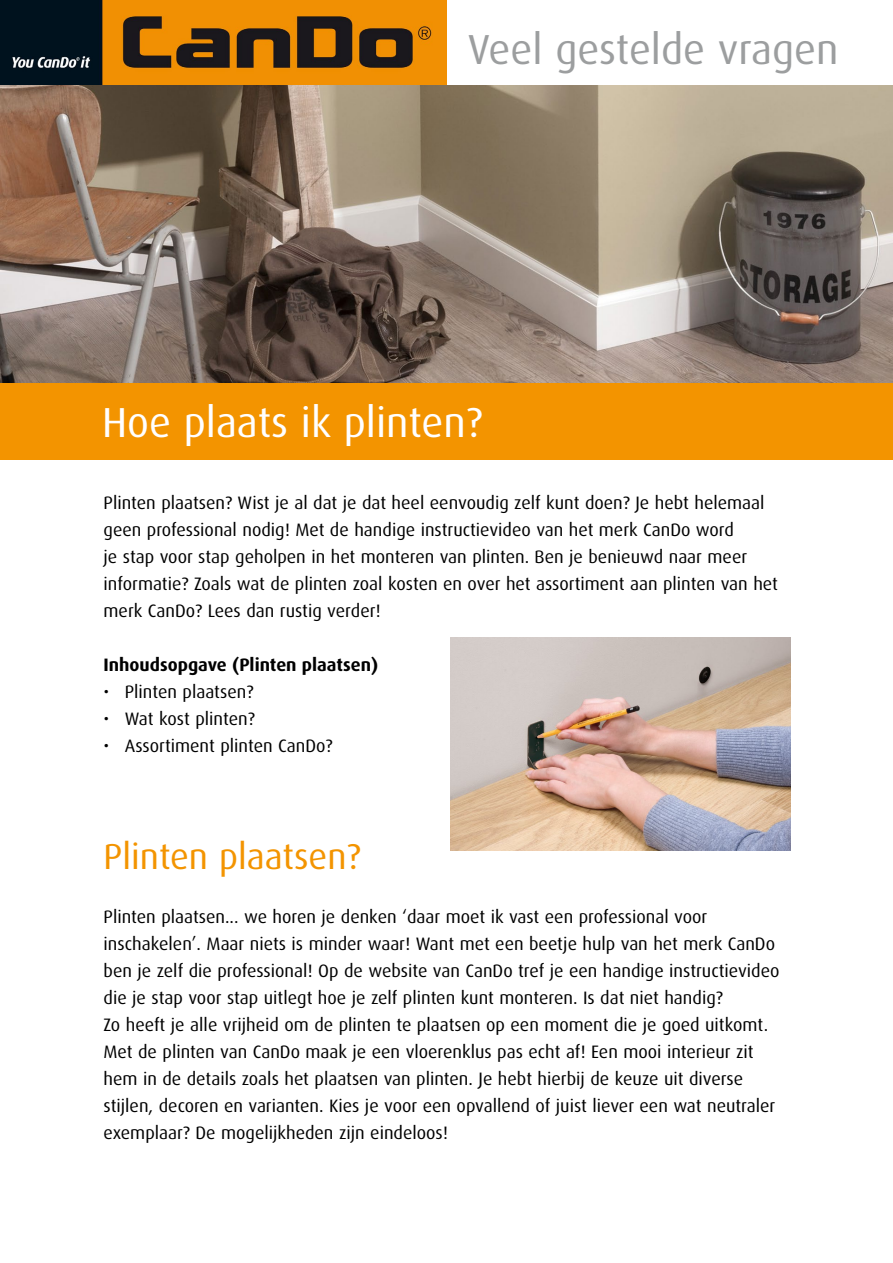
<style>
.page{position:relative;width:893px;height:1263px;background:#fff}
.page>*{position:absolute;margin:0;border:0;box-sizing:border-box;transform-origin:0 0}
.t1{font:42px "Dax";color:#fff}
.t2{font:42px "Dax";color:#9c9e9f}
.t3{font:36px "Dax";color:#f39400}
.t4{font:18px/27px "Dax";color:#000}
.t5{font:700 18px "Dax";color:#000}
</style>
<div class="page">
<img style="left:0;top:0;width:446px;height:85px">
<div style="left:0;top:383px;width:893px;height:76px;background:#f39400"></div>
<img style="left:451px;top:638px;width:340px;height:212px">
<img style="left:0;top:85px;width:893px;height:298px">
<h1 class="t2" style="left:468px;top:26px;width:372px">Veel gestelde vragen</h1>
<h1 class="t1" style="left:102px;top:399px;width:382px">Hoe plaats ik plinten?</h1>
<p class="t4" style="left:104px;top:489px;width:676px">Plinten plaatsen? Wist je al dat je dat heel eenvoudig zelf kunt doen? Je hebt helemaal geen professional nodig! Met de handige instructievideo van het merk CanDo word<br>je stap voor stap geholpen in het monteren van plinten. Ben je benieuwd naar meer informatie? Zoals wat de plinten zoal kosten en over het assortiment aan plinten van het merk CanDo? Lees dan rustig verder!</p>
<p class="t5" style="left:104px;top:654px;width:276px">Inhoudsopgave (Plinten plaatsen)</p>
<p class="t4" style="left:104px;top:678px;width:151px">• Plinten plaatsen?</p>
<p class="t4" style="left:104px;top:705px;width:153px">• Wat kost plinten?</p>
<p class="t4" style="left:104px;top:732px;width:231px">• Assortiment plinten CanDo?</p>
<h2 class="t3" style="left:104px;top:836px;width:259px">Plinten plaatsen?</h2>
<p class="t4" style="left:104px;top:903px;width:677px">Plinten plaatsen... we horen je denken ‘daar moet ik vast een professional voor inschakelen’. Maar niets is minder waar! Want met een beetje hulp van het merk CanDo ben je zelf die professional! Op de website van CanDo tref je een handige instructievideo die je stap voor stap uitlegt hoe je zelf plinten kunt monteren. Is dat niet handig?<br>Zo heeft je alle vrijheid om de plinten te plaatsen op een moment die je goed uitkomt.<br>Met de plinten van CanDo maak je een vloerenklus pas echt af! Een mooi interieur zit hem in de details zoals het plaatsen van plinten. Je hebt hierbij de keuze uit diverse stijlen, decoren en varianten. Kies je voor een opvallend of juist liever een wat neutraler exemplaar? De mogelijkheden zijn eindeloos!</p>
</div>
